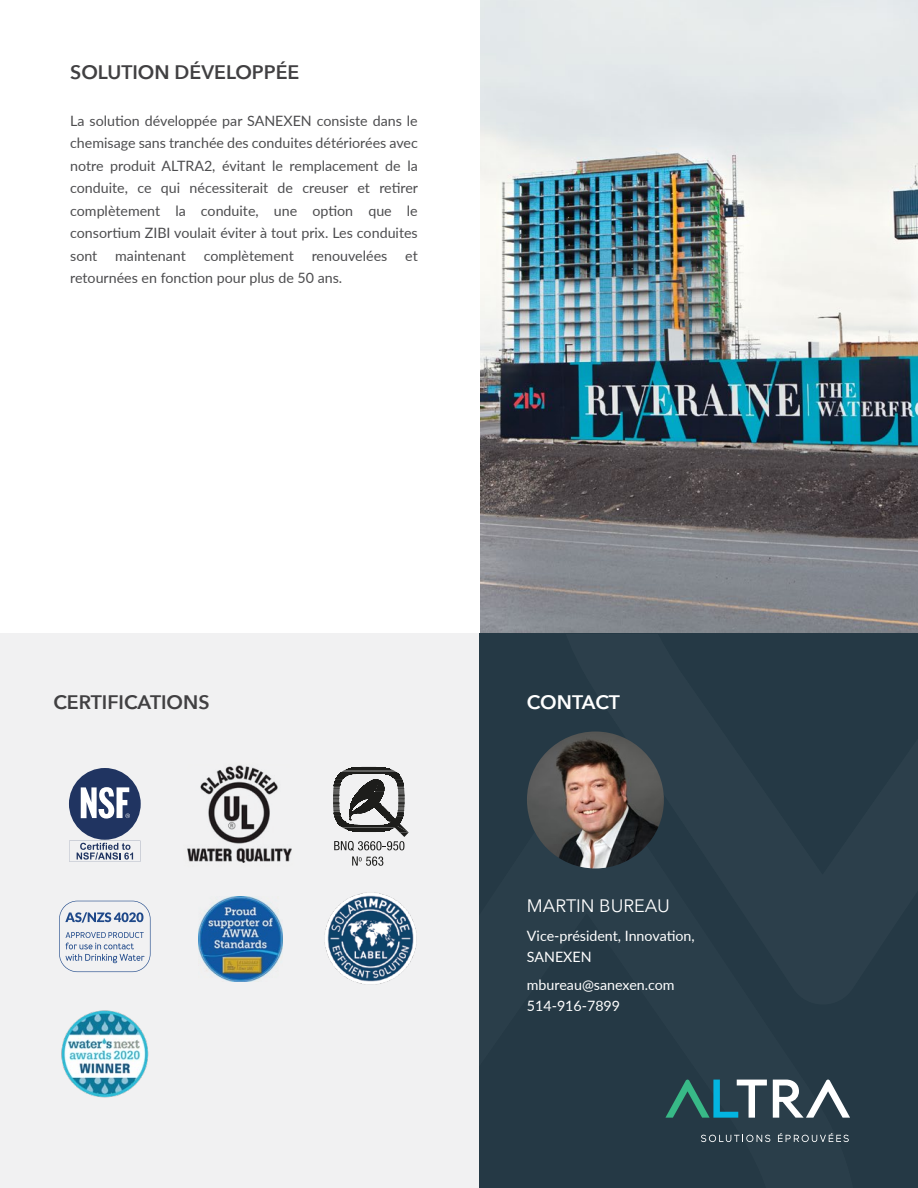
<style>
.page{position:relative;width:918px;height:1188px;background:#fff}
.page>*{position:absolute;margin:0;border:0;box-sizing:border-box;transform-origin:0 0}
.t1{font:600 19.5px "Avenir Next";color:#414042}
.t2{font:600 19.5px "Avenir Next";letter-spacing:-.01em;color:#fff}
.t3{font:18px "Avenir Next";color:#fff}
.t4{font:14.25px/22.5px "Lato";color:#4d4d4f;text-align:justify}
.t5{font:14.25px/21px "Lato";color:#fff}
</style>
<div class="page">
<img style="left:480px;top:0;width:438px;height:633px">
<div style="left:0;top:633px;width:478px;height:555px;background:#f1f1f2"></div>
<div style="left:480px;top:633px;width:438px;height:555px;background:#253945"></div>
<div style="left:69px;top:768px;width:72px;height:72px;background:#203461;border-radius:50%"></div>
<svg style="left:81px;top:787px;width:49px;height:32px"></svg>
<svg style="left:69px;top:841px;width:71px;height:21px"></svg>
<svg style="left:59px;top:901px;width:92px;height:71px"></svg>
<svg style="left:333px;top:767px;width:76px;height:99px"></svg>
<img style="left:187px;top:765px;width:105px;height:98px">
<img style="left:198px;top:896px;width:85px;height:85px">
<img style="left:61px;top:1010px;width:88px;height:88px">
<img style="left:324px;top:892px;width:93px;height:93px">
<svg style="left:665px;top:1080px;width:102px;height:38px"></svg>
<svg style="left:773px;top:1080px;width:77px;height:38px"></svg>
<svg style="left:701px;top:1135px;width:69px;height:7px"></svg>
<svg style="left:778px;top:1133px;width:71px;height:9px"></svg>
<img style="left:527px;top:732px;width:137px;height:136px;border-radius:68px">
<h1 class="t1" style="left:70px;top:56px;width:231px">SOLUTION DÉVELOPPÉE</h1>
<p class="t4" style="left:70px;top:109px;width:349px">La solution développée par SANEXEN consiste dans le chemisage sans tranchée des conduites détériorées avec notre produit ALTRA2, évitant le remplacement de la conduite, ce qui nécessiterait de creuser et retirer complètement la conduite, une option que le consortium ZIBI voulait éviter à tout prix. Les conduites sont</p>
<p class="t4" style="left:115px;top:244px;width:72px">maintenant</p>
<p class="t4" style="left:204px;top:244px;width:92px">complètement</p>
<p class="t4" style="left:312px;top:244px;width:77px">renouvelées</p>
<p class="t4" style="left:405px;top:244px;width:14px">et</p>
<p class="t4" style="left:70px;top:266px;width:274px">retournées en fonction pour plus de 50 ans.</p>
<h1 class="t1" style="left:53px;top:685px;width:158px">CERTIFICATIONS</h1>
<h1 class="t2" style="left:527px;top:685px;width:94px">CONTACT</h1>
<p class="t3" style="left:527px;top:891px;width:145px">MARTIN BUREAU</p>
<p class="t5" style="left:527px;top:924px;width:169px">Vice-président, Innovation,<br>SANEXEN</p>
<p class="t5" style="left:527px;top:974px;width:149px">mbureau@sanexen.com<br>514-916-7899</p>
</div>
